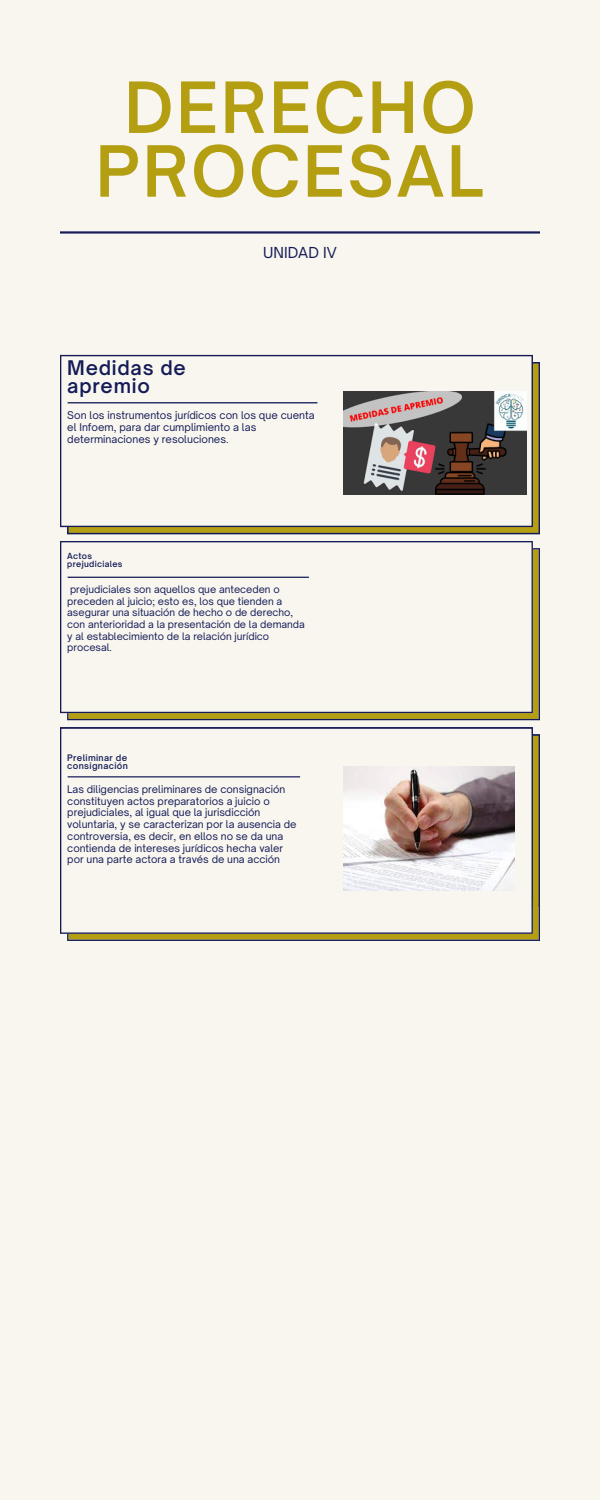
<style>
.page{position:relative;width:600px;height:1500px;background:#f8f6ef}
.page>*{position:absolute;margin:0;border:0;box-sizing:border-box;transform-origin:0 0}
.t1{font:600 67.5px/63.8px "Open Sauce One";letter-spacing:.04em;color:#b49f12;text-align:center}
.t2{font:600 19.3px/18.1px "Open Sauce One";letter-spacing:.04em;color:#141b57}
.t3{font:14.5px "Open Sauce One";color:#141b57}
.t4{font:10.2px/12.1px "Open Sauce One";color:#141b57}
.t5{font:10.1px/11.8px "Open Sauce One";color:#141b57}
.t6{font:9.9px/11.6px "Open Sauce One";color:#141b57}
.t7{font:600 8.6px/8.2px "Open Sauce One";letter-spacing:.04em;color:#141b57}
.t8{font:600 8.1px/7.4px "Open Sauce One";letter-spacing:.04em;color:#141b57}
</style>
<div class="page">
<svg style="left:67px;top:548px;width:473px;height:172px;background:#988924"></svg>
<svg style="left:60px;top:541px;width:473px;height:172px"></svg>
<svg style="left:67px;top:362px;width:473px;height:172px;background:#95861f"></svg>
<svg style="left:60px;top:355px;width:473px;height:172px"></svg>
<svg style="left:67px;top:734px;width:473px;height:207px;background:#958726"></svg>
<svg style="left:60px;top:727px;width:473px;height:207px"></svg>
<svg style="left:60px;top:231px;width:480px;height:3px"></svg>
<svg style="left:68px;top:402px;width:249px;height:1px"></svg>
<svg style="left:68px;top:577px;width:241px;height:1px"></svg>
<svg style="left:68px;top:776px;width:232px;height:1px"></svg>
<img style="left:343px;top:392px;width:184px;height:102px">
<img style="left:343px;top:767px;width:171px;height:123px">
<h1 class="t1" style="left:96px;top:75px;width:389px">DERECHO<br>PROCESAL</h1>
<h3 class="t3" style="left:263px;top:244px;width:75px">UNIDAD IV</h3>
<h2 class="t2" style="left:67px;top:358px;width:120px">Medidas de apremio</h2>
<p class="t4" style="left:67px;top:409px;width:249px">Son los instrumentos jurídicos con los que cuenta el Infoem, para dar cumplimiento a las determinaciones y resoluciones.</p>
<p class="t8" style="left:67px;top:553px;width:57px">Actos prejudiciales</p>
<p class="t6" style="left:67px;top:584px;width:239px">prejudiciales son aquellos que anteceden o preceden al juicio; esto es, los que tienden a asegurar una situación de hecho o de derecho, con anterioridad a la presentación de la demanda y al establecimiento de la relación jurídico procesal.</p>
<p class="t7" style="left:67px;top:754px;width:62px">Preliminar de consignación</p>
<p class="t5" style="left:67px;top:783px;width:231px">Las diligencias preliminares de consignación constituyen actos preparatorios a juicio o prejudiciales, al igual que la jurisdicción voluntaria, y se caracterizan por la ausencia de controversia, es decir, en ellos no se da una contienda de intereses jurídicos hecha valer por una parte actora a través de una acción</p>
</div>
